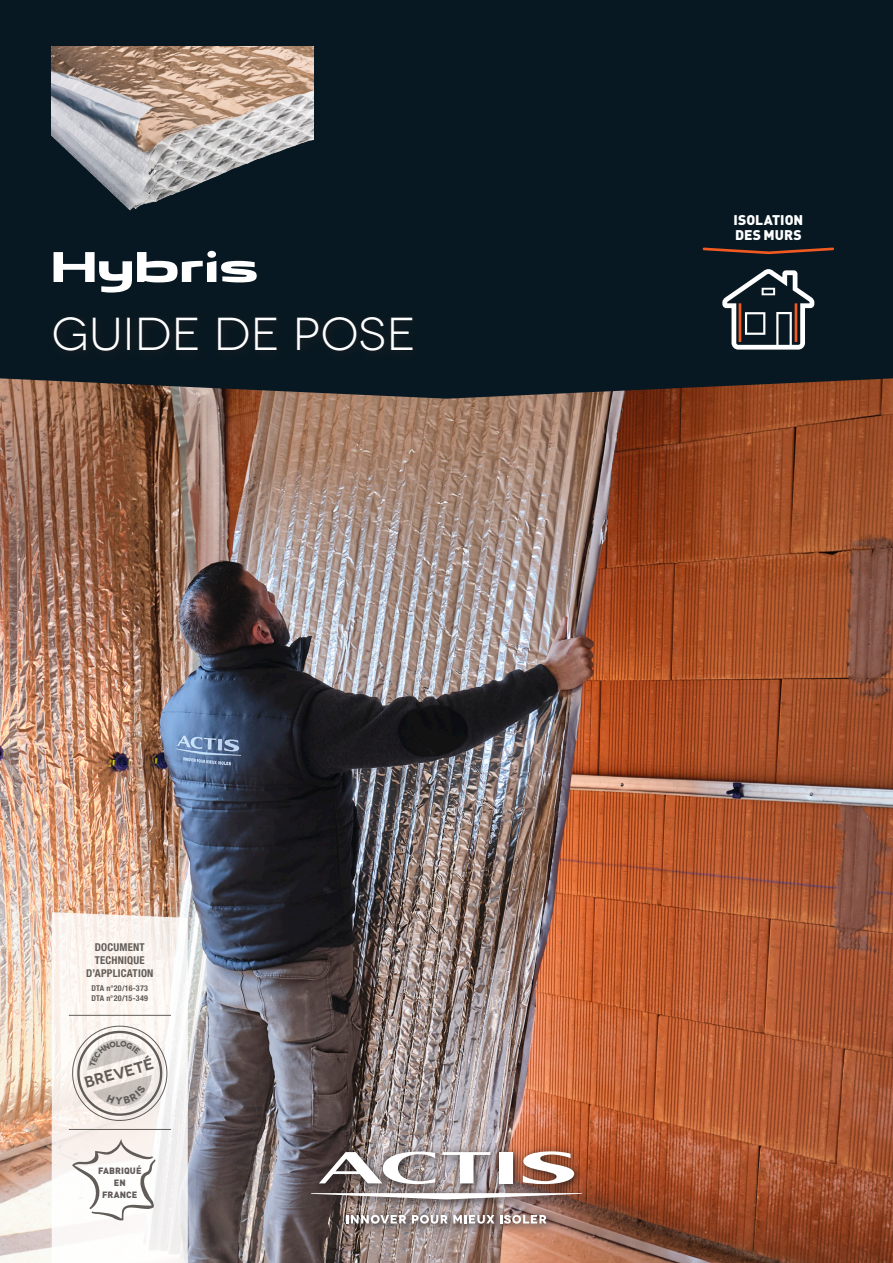
<style>
.page{position:relative;width:893px;height:1263px;background:#fff}
.page>*{position:absolute;margin:0;border:0;box-sizing:border-box;transform-origin:0 0}
.titre_couverture{font:46.2px "Novecentowide";letter-spacing:.01em;color:#fff}
.TEXTE_COURANT{font:40.5px "Emmanuelle";color:#fff;scale:1.25 1}
.t1{font:600 15.6px "Novecentowide";color:#615c58}
.TEXTE_COURANT-2{font:900 13.95px "DIN Pro";color:#fff}
.t2{font:700 condensed 10.8px "Helvetica Neue";letter-spacing:.02em;color:#615c58}
.TEXTE_COURANT-3{font:900 9px "DIN";letter-spacing:.01em;color:#615c58}
.t3{font:700 condensed 7.95px "Helvetica Neue";letter-spacing:.025em;color:#615c58}
</style>
<div class="page">
<img style="left:0;top:399px;width:893px;height:864px">
<div style="left:0;top:0;width:893px;height:399px;background:#071822"></div>
<div style="left:47px;top:311px;width:375px;height:51px;background:#0a1821"></div>
<img style="left:51px;top:47px;width:263px;height:183px">
<img style="left:306px;top:1144px;width:285px;height:91px">
<svg style="left:346px;top:1215px;width:60px;height:9px"></svg>
<svg style="left:412px;top:1215px;width:82px;height:9px"></svg>
<svg style="left:500px;top:1215px;width:46px;height:9px"></svg>
<svg style="left:442px;top:1152px;width:48px;height:31px"></svg>
<div style="left:499px;top:1152px;width:14px;height:31px;background:#fff"></div>
<svg style="left:319px;top:1151px;width:116px;height:33px"></svg>
<svg style="left:523px;top:1151px;width:51px;height:33px"></svg>
<svg style="left:311px;top:1193px;width:271px;height:6px"></svg>
<hr style="left:703px;top:247px;width:131px;height:3px;background:#f15921">
<svg style="left:722px;top:269px;width:92px;height:81px"></svg>
<svg style="left:52px;top:912px;width:136px;height:351px;fill:#faf4f2"></svg>
<svg style="left:72px;top:1139px;width:84px;height:81px"></svg>
<hr style="left:69px;top:1015px;width:102px;height:1px;background:#615c58">
<hr style="left:69px;top:1129px;width:102px;height:1px;background:#615c58">
<svg style="left:67px;top:1021px;width:105px;height:105px"></svg>
<p class="TEXTE_COURANT" style="left:51px;top:241px;width:168px">Hybris</p>
<p class="titre_couverture" style="left:52px;top:308px;width:365px">GUIDE DE POSE</p>
<p class="t2" style="left:95px;top:941px;width:51px">DOCUMENT</p>
<p class="t2" style="left:95px;top:954px;width:51px">TECHNIQUE</p>
<p class="t2" style="left:86px;top:966px;width:69px">D’APPLICATION</p>
<p class="t3" style="left:92px;top:983px;width:58px">DTA n°20/16-373</p>
<p class="t3" style="left:92px;top:993px;width:58px">DTA n°20/15-349</p>
<p class="t1" style="left:82px;top:1074px;width:73px;rotate:-16deg">BREVETé</p>
<p class="TEXTE_COURANT-3" style="left:98px;top:1165px;width:45px">FABRIQUÉ</p>
<p class="TEXTE_COURANT-3" style="left:114px;top:1177px;width:13px">EN</p>
<p class="TEXTE_COURANT-3" style="left:102px;top:1188px;width:37px">FRANCE</p>
<p class="TEXTE_COURANT-2" style="left:733px;top:208px;width:71px">ISOLATION</p>
<p class="TEXTE_COURANT-2" style="left:735px;top:223px;width:68px">DES MURS</p>
</div>
